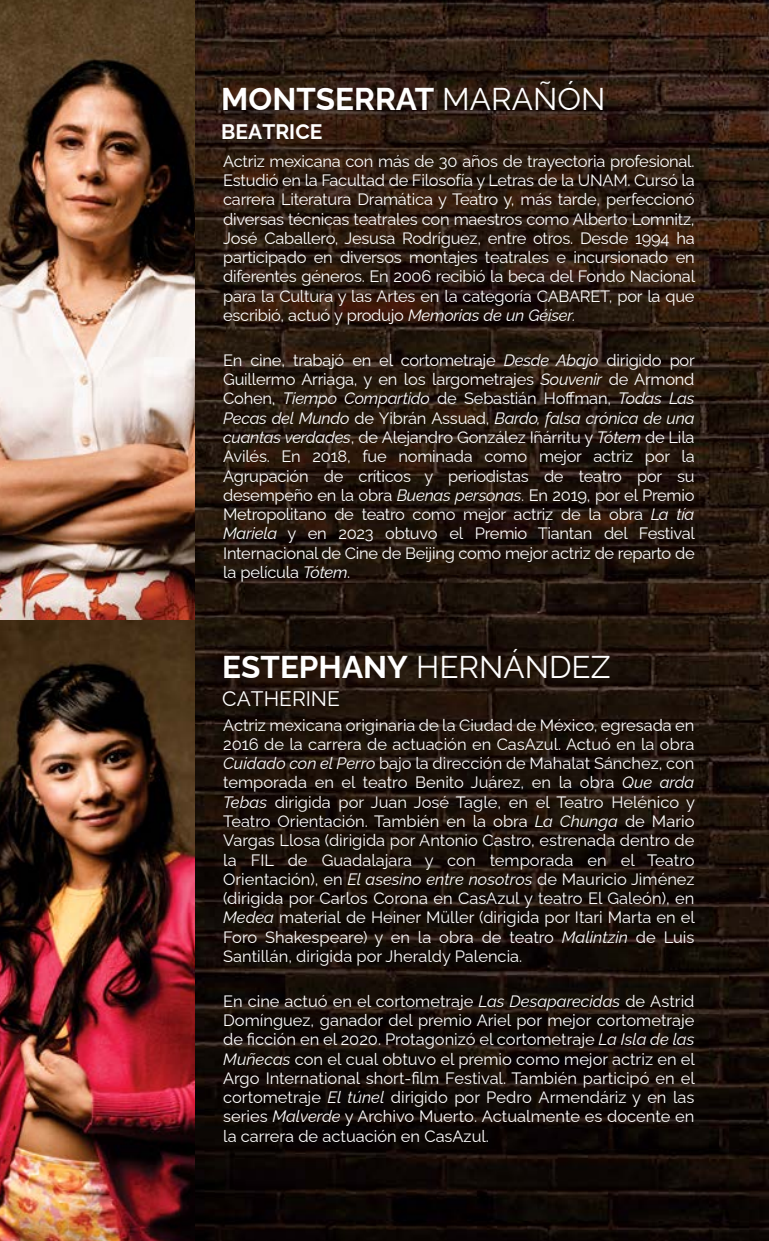
<style>
.page{position:relative;width:769px;height:1241px;background:#fff}
.page>*{position:absolute;margin:0;border:0;box-sizing:border-box;transform-origin:0 0}
.t1{font:100 31.5px "Raleway";color:#fff}
.t2{font:100 21px "Raleway";color:#fff}
.t3{font:100 16.45px/19.2px "Raleway";letter-spacing:-.015em;color:#fff;text-align:justify}
.s1{font-style:italic}
</style>
<div class="page">
<img style="left:194px;top:0;width:575px;height:1240px">
<img style="left:0;top:0;width:194px;height:1240px">
<h1 class="t1" style="left:221px;top:74px;width:385px">MONTSERRAT MARAÑÓN</h1>
<p class="t2" style="left:221px;top:114px;width:103px">BEATRICE</p>
<p class="t3" style="left:223px;top:149px;width:473px">Actriz mexicana con más de 30 años de trayectoria profesional.<br>Estudió en la Facultad de Filosofía y Letras de la UNAM. Cursó la carrera Literatura Dramática y Teatro y, más tarde, perfeccionó diversas técnicas teatrales con maestros como Alberto Lomnitz, José Caballero, Jesusa Rodríguez, entre otros. Desde 1994 ha participado en diversos montajes teatrales e incursionado en diferentes géneros. En 2006 recibió la beca del Fondo Nacional para la Cultura y las Artes en la categoría CABARET, por la que escribió, actuó y produjo <span class="s1">Memorias de un Géiser.</span></p>
<p class="t3" style="left:223px;top:348px;width:473px">En cine, trabajó en el cortometraje <span class="s1">Desde Abajo</span> dirigido por Guillermo Arriaga, y en los largometrajes <span class="s1">Souvenir</span> de Armond Cohen, <span class="s1">Tiempo Compartido</span> de Sebastián Hoffman, <span class="s1">Todas Las Pecas del Mundo</span> de Yibrán Assuad, <span class="s1">Bardo, falsa crónica de una cuantas verdades</span>, de Alejandro González Iñárritu y <span class="s1">Tótem</span> de Lila Avilés. En 2018, fue nominada como mejor actriz por la Agrupación de críticos y periodistas de teatro por su desempeño en la obra <span class="s1">Buenas personas</span>. En 2019, por el Premio Metropolitano de teatro como mejor actriz de la obra <span class="s1">La tía Mariela</span> y en 2023 obtuvo el Premio Tiantan del Festival Internacional de Cine de Beijing como mejor actriz de reparto de la película <span class="s1">Tótem</span>.</p>
<h1 class="t1" style="left:222px;top:641px;width:390px">ESTEPHANY HERNÁNDEZ</h1>
<p class="t2" style="left:222px;top:682px;width:119px">CATHERINE</p>
<p class="t3" style="left:223px;top:713px;width:473px">Actriz mexicana originaria de la Ciudad de México, egresada en 2016 de la carrera de actuación en CasAzul. Actuó en la obra <span class="s1">Cuidado con el Perro</span> bajo la dirección de Mahalat Sánchez, con temporada en el teatro Benito Juárez, en la obra <span class="s1">Que arda Tebas</span> dirigida por Juan José Tagle, en el Teatro Helénico y Teatro Orientación. También en la obra <span class="s1">La Chunga</span> de Mario Vargas Llosa (dirigida por Antonio Castro, estrenada dentro de la FIL de Guadalajara y con temporada en el Teatro Orientación), en <span class="s1">El asesino entre nosotros</span> de Mauricio Jiménez (dirigida por Carlos Corona en CasAzul y teatro El Galeón), en <span class="s1">Medea</span> material de Heiner Müller (dirigida por Itari Marta en el Foro Shakespeare) y en la obra de teatro <span class="s1">Malintzin</span> de Luis Santillán, dirigida por Jheraldy Palencia.</p>
<p class="t3" style="left:223px;top:989px;width:473px">En cine actuó en el cortometraje <span class="s1">Las Desaparecidas</span> de Astrid Domínguez, ganador del premio Ariel por mejor cortometraje de ficción en el 2020. Protagonizó el cortometraje <span class="s1">La Isla de las Muñecas</span> con el cual obtuvo el premio como mejor actriz en el Argo International short-film Festival. También participó en el cortometraje <span class="s1">El túnel</span> dirigido por Pedro Armendáriz y en las series <span class="s1">Malverde</span> y Archivo Muerto. Actualmente es docente en la carrera de actuación en CasAzul.</p>
</div>
